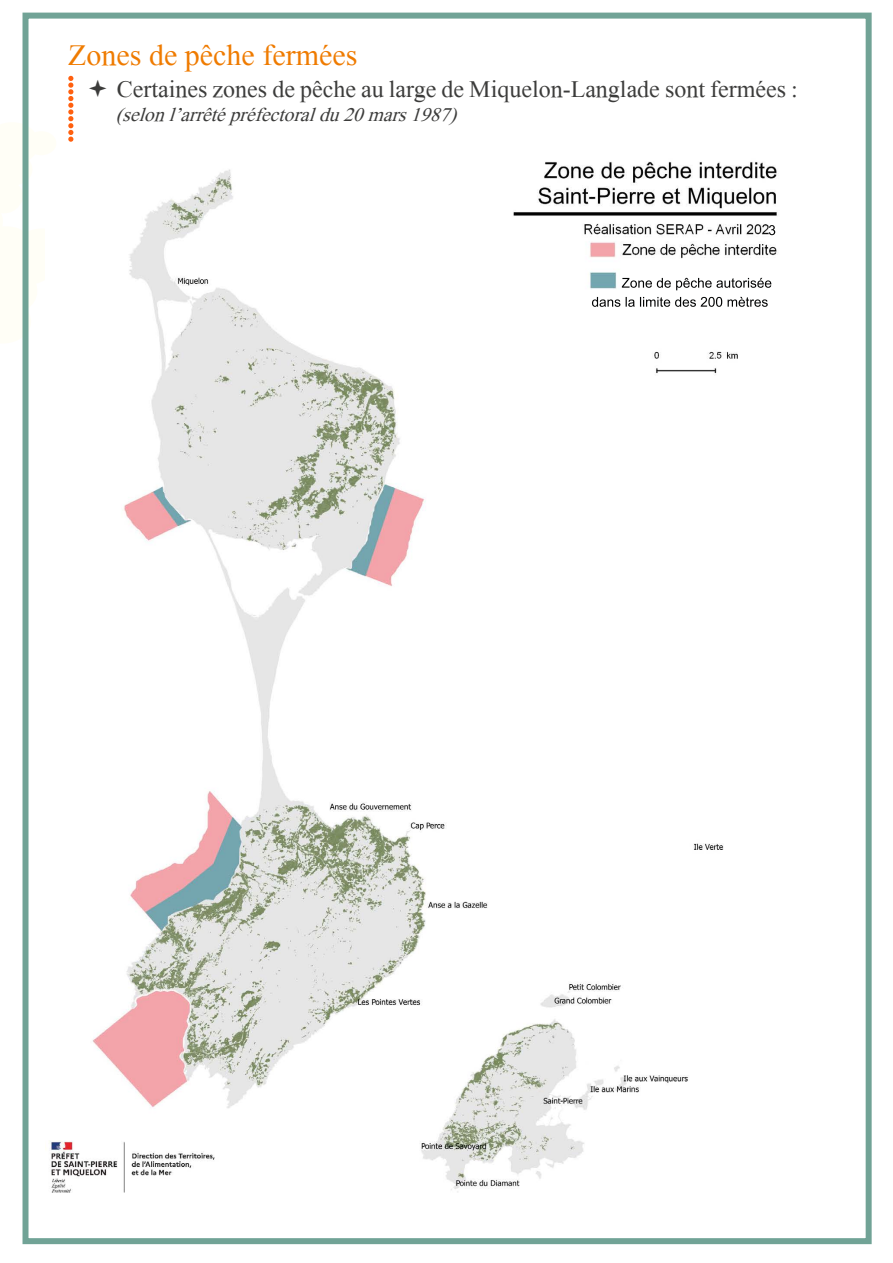
<style>
.page{position:relative;width:893px;height:1263px;background:#fff}
.page>*{position:absolute;margin:0;border:0;box-sizing:border-box;transform-origin:0 0}
.t1{font:30px "Mongolian Baiti";color:#ef7b00}
.t2{font:24px "Mongolian Baiti";color:#3c3c3b}
.t3{font:italic 19.5px "Mongolian Baiti";color:#3c3c3b}
</style>
<div class="page">
<svg style="left:22px;top:76px;width:52px;height:343px"></svg>
<div style="left:23px;top:13px;width:849px;height:1231px;border:6px solid #71a396"></div>
<img style="left:46px;top:159px;width:731px;height:1034px">
<p class="t1" style="left:68px;top:39px;width:291px">Zones de pêche fermées</p>
<p class="t2" style="left:117px;top:77px;width:682px">Certaines zones de pêche au large de Miquelon-Langlade sont fermées :</p>
<p class="t3" style="left:116px;top:105px;width:348px">(selonl’arrêtépréfectoraldu20mars1987)</p>
</div>
